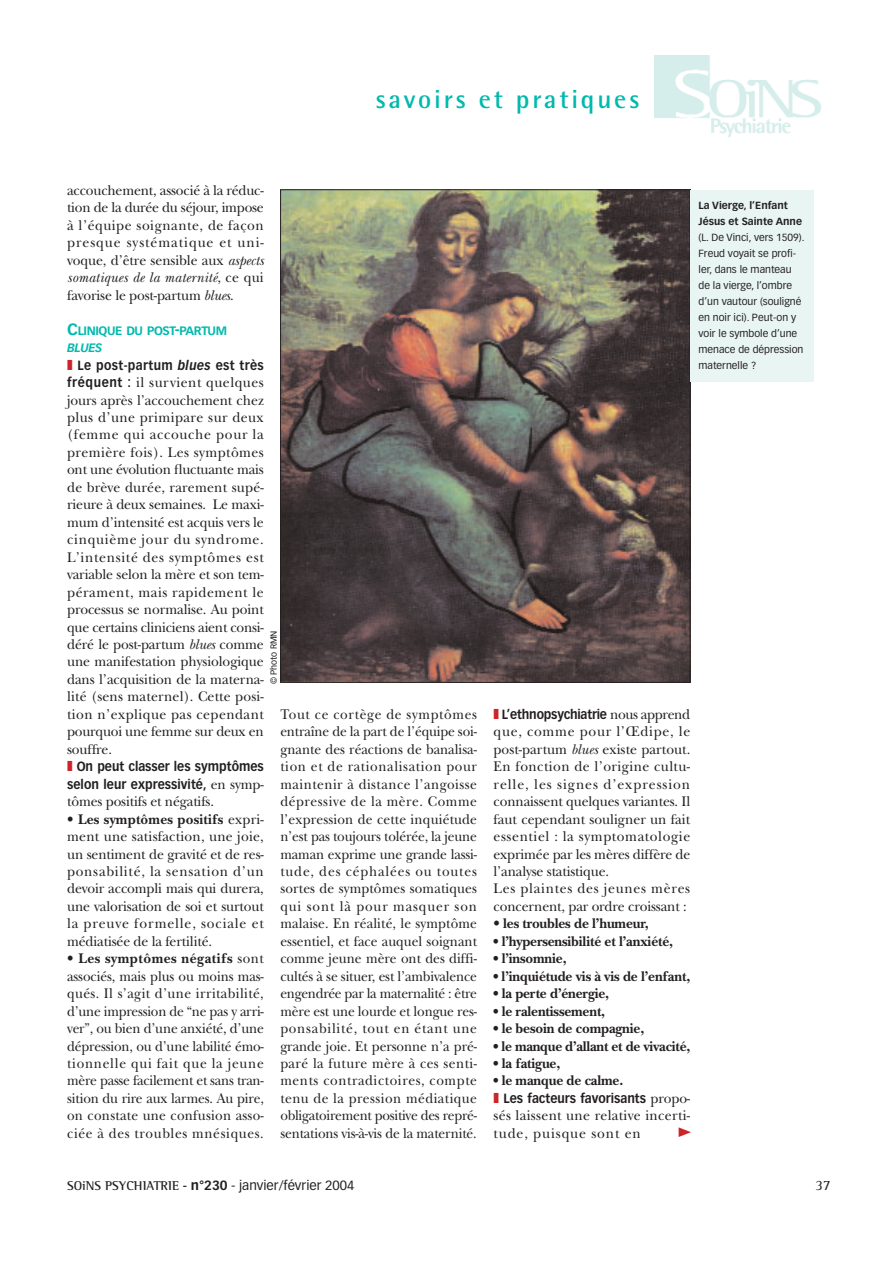
<style>
.page{position:relative;width:893px;height:1263px;background:#fff}
.page>*{position:absolute;margin:0;border:0;box-sizing:border-box;transform-origin:0 0}
.t1{font:700 26.25px "Rotis Semi Sans";letter-spacing:.105em;color:#00b9ad}
.t2{font:14.55px/17.4px "New Baskerville";color:#231f20;text-align:justify;scale:.95 1}
.t3{font:14.55px/17.4px "New Baskerville";color:#231f20;text-align:justify;scale:.93 1}
.t4{font:700 14.55px "New Baskerville";letter-spacing:-.01em;color:#231f20;scale:.95 1}
.t5{font:14.55px/17.4px "New Baskerville";letter-spacing:.02em;color:#231f20;scale:.95 1}
.t6{font:14.55px "Rotis Semi Serif";color:#231f20}
.t7{font:700 13.05px/17.4px "Vectora LH";color:#231f20;scale:.92 1}
.t8{font:13.05px "Vectora LH";color:#231f20}
.t9{font:700 13.05px "Vectora LH";letter-spacing:.03em;color:#231f20;scale:.92 1}
.t10{font:700 12px/17.4px "Vectora LH";letter-spacing:-.03em;color:#00b9ad}
.t11{font:10.2px/16px "Vectora LH";color:#231f20}
.t12{font:700 10.2px/16px "Vectora LH";color:#231f20}
.t13{font:8.7px "Vectora LH";color:#231f20}
.s1{font-style:italic}
.s2{font-size:16.05px}
.s3{color:#cd242b}
.s4{font-family:"Vectora LH";font-weight:700;font-size:13.05px}
.s5{font-family:"New Baskerville";font-weight:400;font-size:14.55px}
.s6{font-weight:700}
.s7{font-weight:400}
.s8{font-family:"Rotis Semi Serif";font-weight:700}
.s9{font-family:"Helvetica"}
</style>
<div class="page">
<img style="left:654px;top:55px;width:167px;height:82px">
<img style="left:282px;top:192px;width:406px;height:489px">
<div style="left:690px;top:190px;width:124px;height:191px;background:#e9f5f3"></div>
<h1 class="t1" style="left:375px;top:90px;width:266px">savoirs et pratiques</h1>
<p class="t2" style="left:67px;top:183px;width:208px">accouchement, associé à la réduc&shy;tion de la durée du séjour, impose à l’équipe soignante, de façon presque systématique et uni&shy;voque, d’être sensible aux <span class="s1">aspects somatiques de la maternité</span>, ce qui favorise le post-partum <span class="s1">blues</span>.</p>
<p class="t10" style="left:67px;top:322px;width:161px"><span class="s2">C</span>LINIQUE DU POST<span class="s2">-</span>PARTUM<br><span class="s1">BLUES</span></p>
<p class="t9" style="left:67px;top:359px;width:215px"><span class="s3">❚</span> Le post-partum <span class="s1">blues</span> est très</p>
<p class="t2" style="left:67px;top:375px;width:209px"><span class="s4">fréquent :</span> il survient quelques jours après l’accouchement chez plus d’une primipare sur deux (femme qui accouche pour la première fois). Les symptômes ont une évolution fluctuante mais de brève durée, rarement supé&shy;rieure à deux semaines. Le maxi&shy;mum d’intensité est acquis vers le cinquième jour du syndrome.<br>L’intensité des symptômes est variable selon la mère et son tem&shy;pérament, mais rapidement le processus se normalise. Au point que certains cliniciens aient consi&shy;déré le post-partum <span class="s1">blues</span> comme une manifestation physiologique dans l’acquisition de la materna&shy;lité (sens maternel). Cette posi&shy;tion n’explique pas cependant pourquoi une femme sur deux en souffre.</p>
<p class="t7" style="left:67px;top:758px;width:215px"><span class="s3">❚</span> On peut classer les symptômes selon leur expressivité, <span class="s5">en symp-</span></p>
<p class="t2" style="left:67px;top:794px;width:156px">tômes positifs et négatifs.</p>
<p class="t2" style="left:67px;top:812px;width:208px">• <span class="s6">Les symptômes positifs</span> expri&shy;ment une satisfaction, une joie, un sentiment de gravité et de res&shy;ponsabilité, la sensation d’un devoir accompli mais qui durera, une valorisation de soi et surtout la preuve formelle, sociale et médiatisée de la fertilité.</p>
<p class="t2" style="left:67px;top:952px;width:209px">• <span class="s6">Les symptômes négatifs</span> sont associés, mais plus ou moins mas&shy;qués. Il s’agit d’une irritabilité, d’une impression de “ne pas y arri&shy;ver”, ou bien d’une anxiété, d’une dépression, ou d’une labilité émo&shy;tionnelle qui fait que la jeune mère passe facilement et sans tran&shy;sition du rire aux larmes. Au pire, on constate une confusion asso&shy;ciée à des troubles mnésiques.</p>
<p class="t12" style="left:698px;top:197px;width:105px">La Vierge, l’Enfant<br>Jésus et Sainte Anne</p>
<p class="t11" style="left:698px;top:229px;width:108px">(L. De Vinci, vers 1509).<br>Freud voyait se profi&shy;ler, dans le manteau de la vierge, l’ombre d’un vautour (souligné en noir ici). Peut-on y voir le symbole d’une menace de dépression maternelle ?</p>
<p class="t13" style="left:270px;top:684px;width:56px;rotate:-90deg">© Photo RMN</p>
<p class="t3" style="left:280px;top:707px;width:213px">Tout ce cortège de symptômes entraîne de la part de l’équipe soi&shy;gnante des réactions de banalisa&shy;tion et de rationalisation pour maintenir à distance l’angoisse dépressive de la mère. Comme l’expression de cette inquiétude n’est pas toujours tolérée, la jeune maman exprime une grande lassi&shy;tude, des céphalées ou toutes sortes de symptômes somatiques qui sont là pour masquer son malaise. En réalité, le symptôme essentiel, et face auquel soignant comme jeune mère ont des diffi&shy;cultés à se situer, est l’ambivalence engendrée par la maternalité : être mère est une lourde et longue res&shy;ponsabilité, tout en étant une grande joie. Et personne n’a pré&shy;paré la future mère à ces senti&shy;ments contradictoires, compte tenu de la pression médiatique obligatoirement positive des repré&shy;sentations vis-à-vis de la maternité.</p>
<p class="t7" style="left:493px;top:706px;width:215px"><span class="s3">❚</span> L’ethnopsychiatrie <span class="s5">nous apprend</span></p>
<p class="t2" style="left:493px;top:725px;width:208px;text-align:left">que, comme pour l’Œdipe, le post-partum <span class="s1">blues</span> existe partout.<br>En fonction de l’origine cultu&shy;relle, les signes d’expression connaissent quelques variantes. Il faut cependant souligner un fait essentiel : la symptomatologie exprimée par les mères diffère de l’analyse statistique.<br>Les plaintes des jeunes mères concernent, par ordre croissant :</p>
<p class="t4" style="left:493px;top:919px;width:165px"><span class="s7">•</span> les troubles de l’humeur,</p>
<p class="t4" style="left:493px;top:936px;width:190px">• l’hypersensibilité et l’anxiété,</p>
<p class="t4" style="left:493px;top:953px;width:78px">• l’insomnie,</p>
<p class="t4" style="left:493px;top:971px;width:208px">• l’inquiétude vis à vis de l’enfant,</p>
<p class="t4" style="left:493px;top:988px;width:123px">• la perte d’énergie,</p>
<p class="t4" style="left:493px;top:1006px;width:119px">• le ralentissement,</p>
<p class="t4" style="left:493px;top:1023px;width:160px">• le besoin de compagnie,</p>
<p class="t4" style="left:493px;top:1041px;width:208px">• le manque d’allant et de vivacité,</p>
<p class="t4" style="left:493px;top:1058px;width:72px">• la fatigue,</p>
<p class="t4" style="left:493px;top:1076px;width:138px">• le manque de calme.</p>
<p class="t7" style="left:493px;top:1090px;width:215px"><span class="s3">❚</span> Les facteurs favorisants <span class="s5">propo-</span></p>
<p class="t5" style="left:493px;top:1109px;width:208px">sés laissent une relative incerti&shy;tude, puisque sont en</p>
<p class="t8" style="left:67px;top:1180px;width:289px"><span class="s8">SOiNS PSYCHIATRIE</span> <span class="s9">-</span> <span class="s6">n°230</span> - janvier/février 2004</p>
<p class="t6" style="left:815px;top:1180px;width:17px">37</p>
</div>
